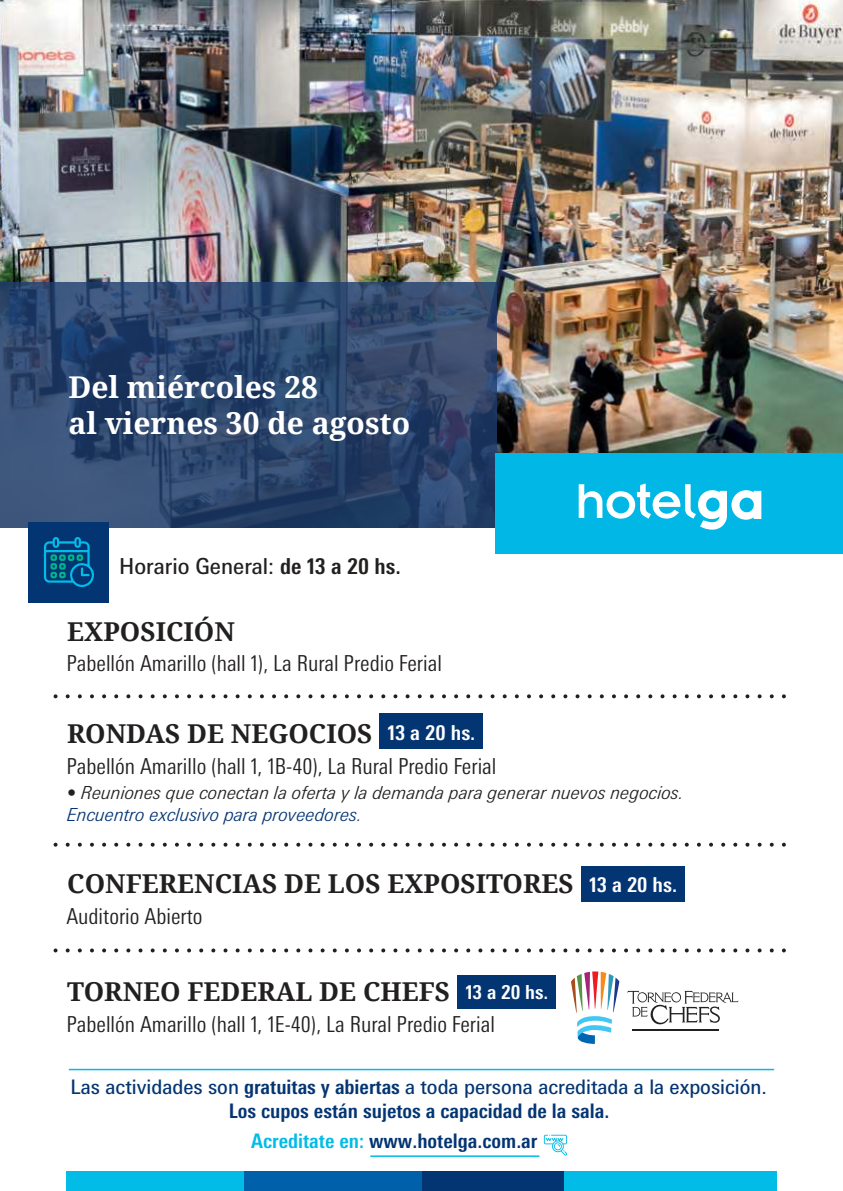
<style>
.page{position:relative;width:843px;height:1191px;background:#fff}
.page>*{position:absolute;margin:0;border:0;box-sizing:border-box;transform-origin:0 0}
.t1{font:700 30px/36px "Noto Serif";color:#fff}
.t2{font:700 26px "Noto Serif";color:#221f1f}
.t3{font:300 condensed 22px "Messe Univers";color:#221f1f}
.t4{font:22px "Messe Univers";color:#221f1f}
.t5{font:700 condensed 20.6px "Messe Univers";color:#fff}
.t6{font:700 condensed 20px/24px "Messe Univers";color:#043573;text-align:center}
.t7{font:700 condensed 19.4px "Messe Univers";color:#fff}
.t8{font:italic 300 18px "Messe Univers";color:#221f1f}
.t9{font:italic 300 18px "Messe Univers";color:#043573}
.s1{font-weight:700;font-stretch:condensed}
.s2{font-weight:400}
.s3{color:#00bce7}
</style>
<div class="page">
<img style="left:0;top:0;width:842px;height:453px">
<svg style="left:0;top:282px;width:497px;height:245px;background:#2e476e"></svg>
<div style="left:495px;top:453px;width:347px;height:100px;background:#00b7e5"></div>
<div style="left:28px;top:522px;width:81px;height:80px;background:#043573"></div>
<svg style="left:44px;top:537px;width:50px;height:50px"></svg>
<svg style="left:578px;top:483px;width:183px;height:46px"></svg>
<svg style="left:55px;top:694px;width:731px;height:4px"></svg>
<svg style="left:55px;top:842px;width:731px;height:4px"></svg>
<svg style="left:55px;top:948px;width:731px;height:4px"></svg>
<div style="left:563px;top:1171px;width:213px;height:20px;background:#00bce7"></div>
<div style="left:421px;top:1171px;width:142px;height:20px;background:#043573"></div>
<div style="left:243px;top:1171px;width:178px;height:20px;background:#0060a9"></div>
<div style="left:66px;top:1171px;width:177px;height:20px;background:#00bce7"></div>
<hr style="left:631px;top:1030px;width:87px;height:1px;background:#221f1f">
<svg style="left:627px;top:991px;width:111px;height:33px"></svg>
<svg style="left:571px;top:971px;width:48px;height:73px"></svg>
<div style="left:379px;top:713px;width:104px;height:36px;background:#043573"></div>
<div style="left:581px;top:866px;width:103px;height:35px;background:#043573"></div>
<div style="left:457px;top:974px;width:98px;height:34px;background:#043573"></div>
<hr style="left:370px;top:1155px;width:169px;height:1px;background:#00bce7">
<hr style="left:69px;top:1068px;width:704px;height:2px;background:#00bce7">
<svg style="left:543px;top:1134px;width:24px;height:21px"></svg>
<h1 class="t1" style="left:68px;top:372px;width:343px">Del miércoles 28<br>al viernes 30 de agosto</h1>
<p class="t4" style="left:119px;top:557px;width:283px">Horario General: <span class="s1">de 13 a 20 hs.</span></p>
<p class="t2" style="left:67px;top:621px;width:169px">EXPOSICIÓN</p>
<p class="t3" style="left:67px;top:655px;width:377px">Pabellón Amarillo (hall 1), La Rural Predio Ferial</p>
<p class="t2" style="left:67px;top:723px;width:306px">RONDAS DE NEGOCIOS</p>
<p class="t3" style="left:67px;top:757px;width:431px">Pabellón Amarillo (hall 1, 1B-40), La Rural Predio Ferial</p>
<p class="t5" style="left:387px;top:720px;width:89px">13 a 20 hs.</p>
<p class="t8" style="left:67px;top:782px;width:618px">ï Reuniones que conectan la oferta y la demanda para generar nuevos negocios.</p>
<p class="t9" style="left:67px;top:804px;width:296px">Encuentro exclusivo para proveedores.</p>
<p class="t2" style="left:67px;top:873px;width:507px">CONFERENCIAS DE LOS EXPOSITORES</p>
<p class="t3" style="left:67px;top:907px;width:137px">Auditorio Abierto</p>
<p class="t5" style="left:589px;top:873px;width:89px">13 a 20 hs.</p>
<p class="t2" style="left:67px;top:981px;width:384px">TORNEO FEDERAL DE CHEFS</p>
<p class="t3" style="left:67px;top:1015px;width:430px">Pabellón Amarillo (hall 1, 1E-40), La Rural Predio Ferial</p>
<p class="t7" style="left:465px;top:981px;width:84px">13 a 20 hs.</p>
<p class="t6" style="left:71px;top:1075px;width:697px"><span class="s2">Las actividades son</span> gratuitas y abiertas <span class="s2">a toda persona acreditada a la exposición.<br></span>Los cupos están sujetos a capacidad de la sala.</p>
<p class="t6" style="left:251px;top:1128px;width:288px"><span class="s3">Acreditate en:</span> www.hotelga.com.ar</p>
</div>
